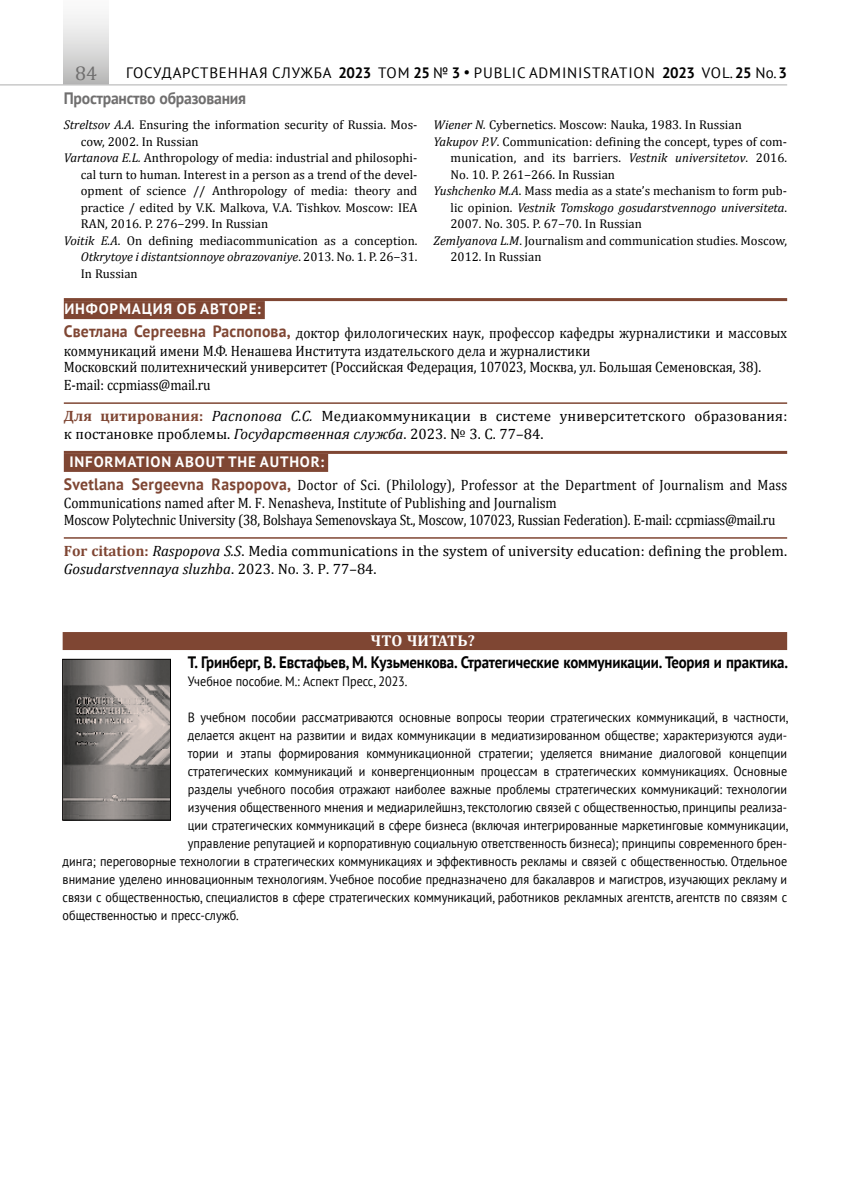
<style>
.page{position:relative;width:851px;height:1191px;background:#fff}
.page>*{position:absolute;margin:0;border:0;box-sizing:border-box;transform-origin:0 0}
.t1{font:19.95px "Cambria";color:#706f6f}
.t2{font:700 16.5px "PT Sans";letter-spacing:-.01em;color:#000;scale:.9 1}
.t3{font:700 16.5px "PT Sans";letter-spacing:-.015em;color:#706f6f;scale:.95 1}
.t4{font:700 15.75px "Cambria";letter-spacing:.015em;color:#fff}
.t5{font:15px/18px "Cambria";color:#000;scale:.9 1}
.t6{font:15px/30.8px "Cambria";letter-spacing:-.02em;color:#000;scale:.89 1}
.t7{font:15px/18px "Cambria";color:#000}
.t8{font:15px "PT Sans";letter-spacing:.055em;color:#000}
.t9{font:700 15px "PT Sans";letter-spacing:.055em;color:#fff}
.t10{font:italic 15px "Cambria";color:#000}
.t11{font:13.5px "PT Sans";color:#000;scale:.9 1}
.t12{font:12.75px "Cambria";color:#000}
.t13{font:italic 12.75px "Cambria";color:#000}
.s1{font-weight:700}
.s2{font-style:italic}
.s3{font-style:normal}
.s4{font-family:"PT Sans";font-weight:700;font-size:16.5px;color:#7f4633}
.s5{font-weight:700;color:#7f4633}
.s6{color:#7f4633}
</style>
<div class="page">
<div style="left:64px;top:0;width:44px;height:85px;background:linear-gradient(to bottom,#fff,#bbbbba)"></div>
<hr style="left:0;top:84px;width:787px;height:2px;background:#c6c6c6">
<hr style="left:64px;top:298px;width:723px;height:3px;background:#7f4633">
<div style="left:64px;top:301px;width:201px;height:18px;background:#7f4633"></div>
<hr style="left:64px;top:402px;width:723px;height:2px;background:#7f4633">
<hr style="left:64px;top:451px;width:723px;height:3px;background:#7f4633">
<div style="left:64px;top:454px;width:264px;height:18px;background:#7f4633"></div>
<hr style="left:64px;top:537px;width:723px;height:1px;background:#7f4633">
<div style="left:63px;top:632px;width:724px;height:18px;background:#7f4633"></div>
<img style="left:64px;top:661px;width:105px;height:157px">
<div style="left:62px;top:659px;width:109px;height:161px;border:1px solid #000"></div>
<h1 class="t1" style="left:75px;top:61px;width:24px">84</h1>
<p class="t3" style="left:64px;top:87px;width:193px">Пространство образования</p>
<p class="t8" style="left:126px;top:63px;width:662px">ГОСУДАРСТВЕННАЯ СЛУЖБА <span class="s1">2023</span> ТОМ <span class="s1">25</span> № <span class="s1">3</span> • PUBLIC ADMINISTRATION <span class="s1">2023</span> VOL. <span class="s1">25</span> No.<span class="s1">3</span></p>
<p class="t12" style="left:64px;top:117px;width:355px"><span class="s2">Streltsov A.A</span>. Ensuring the information security of Russia. Mos-</p>
<p class="t12" style="left:81px;top:133px;width:119px">cow, 2002. In Russian</p>
<p class="t12" style="left:64px;top:150px;width:355px"><span class="s2">Vartanova E.L.</span> Anthropology of media: industrial and philosophi-</p>
<p class="t12" style="left:81px;top:166px;width:338px">cal turn to human. Interest in a person as a trend of the devel-</p>
<p class="t12" style="left:81px;top:183px;width:338px">opment of science // Anthropology of media: theory and</p>
<p class="t12" style="left:81px;top:199px;width:338px">practice / edited by V.K. Malkova, V.A. Tishkov. Moscow: IEA</p>
<p class="t12" style="left:81px;top:216px;width:189px">RAN, 2016. P. 276−299. In Russian</p>
<p class="t12" style="left:64px;top:232px;width:355px"><span class="s2">Voitik E.A</span>. On defining mediacommunication as a conception.</p>
<p class="t13" style="left:81px;top:248px;width:338px">Otkrytoye i distantsionnoye obrazovaniye<span class="s3">. 2013. No. 1. P. 26−31.</span></p>
<p class="t12" style="left:81px;top:265px;width:58px">In Russian</p>
<p class="t12" style="left:433px;top:117px;width:310px"><span class="s2">Wiener N.</span> Cybernetics. Moscow: Nauka, 1983. In Russian</p>
<p class="t12" style="left:433px;top:133px;width:355px"><span class="s2">Yakupov P.V</span>. Communication: defining the concept, types of com-</p>
<p class="t12" style="left:450px;top:150px;width:338px">munication, and its barriers. <span class="s2">Vestnik universitetov</span>. 2016.</p>
<p class="t12" style="left:450px;top:166px;width:166px">No. 10. P. 261−266. In Russian</p>
<p class="t12" style="left:433px;top:183px;width:355px"><span class="s2">Yushchenko M.A</span>. Mass media as a state’s mechanism to form pub-</p>
<p class="t13" style="left:450px;top:198px;width:338px"><span class="s3">lic opinion.</span> Vestnik Tomskogo gosudarstvennogo universiteta<span class="s3">.</span></p>
<p class="t12" style="left:450px;top:216px;width:193px">2007. No. 305. P. 67−70. In Russian</p>
<p class="t12" style="left:433px;top:232px;width:355px"><span class="s2">Zemlyanova L.M</span>. Journalism and communication studies. Moscow,</p>
<p class="t12" style="left:450px;top:249px;width:92px">2012. In Russian</p>
<p class="t9" style="left:64px;top:298px;width:198px">ИНФОРМАЦИЯ ОБ АВТОРЕ:</p>
<p class="t5" style="left:64px;top:323px;width:805px"><span class="s4">Светлана Сергеевна Распопова,</span> доктор филологических наук, профессор кафедры журналистики и массовых коммуникаций имени М.Ф. Ненашева Института издательского дела и журналистики</p>
<p class="t5" style="left:64px;top:358px;width:776px">Московский политехнический университет (Российская Федерация, 107023, Москва, ул. Большая Семеновская, 38).<br>E-mail: ccpmiass@mail.ru</p>
<p class="t7" style="left:64px;top:407px;width:725px"><span class="s5">Для цитирования:</span> <span class="s2">Распопова С.С.</span> Медиакоммуникации в системе университетского образования: к постановке проблемы. <span class="s2">Государственная служба</span>. 2023. № 3. С. 77–84.</p>
<p class="t9" style="left:64px;top:451px;width:261px"><span class="s6">I</span>INFORMATION ABOUT THE AUTHOR:</p>
<p class="t5" style="left:64px;top:476px;width:805px"><span class="s4">Svetlana Sergeevna Raspopova,</span> Doctor of Sci. (Philology), Professor at the Department of Journalism and Mass<br>Communications named after M. F. Nenasheva, Institute of Publishing and Journalism</p>
<p class="t6" style="left:64px;top:504px;width:814px">Moscow Polytechnic University (38, Bolshaya Semenovskaya St., Moscow, 107023, Russian Federation). E-mail: ccpmiass@mail.ru<br><span class="s5">For citation:</span> <span class="s2">Raspopova S.S</span>. Media communications in the system of university education: defining the problem.</p>
<p class="t10" style="left:64px;top:558px;width:314px">Gosudarstvennaya sluzhba<span class="s3">. 2023. No. 3. P. 77–84.</span></p>
<p class="t4" style="left:370px;top:630px;width:106px">ЧТО ЧИТАТЬ?</p>
<p class="t2" style="left:188px;top:651px;width:668px">Т. Гринберг, В. Евстафьев, М. Кузьменкова. Стратегические коммуникации. Теория и практика.</p>
<p class="t11" style="left:188px;top:673px;width:245px">Учебное пособие. М.: Аспект Пресс, 2023.</p>
<p class="t11" style="left:188px;top:709px;width:668px">В учебном пособии рассматриваются основные вопросы теории стратегических коммуникаций, в частности,</p>
<p class="t11" style="left:188px;top:727px;width:665px">делается акцент на развитии и видах коммуникации в медиатизированном обществе; характеризуются ауди-</p>
<p class="t11" style="left:188px;top:745px;width:667px">тории и этапы формирования коммуникационной стратегии; уделяется внимание диалоговой концепции</p>
<p class="t11" style="left:188px;top:763px;width:667px">стратегических коммуникаций и конвергенционным процессам в стратегических коммуникациях. Основные</p>
<p class="t11" style="left:188px;top:781px;width:667px">разделы учебного пособия отражают наиболее важные проблемы стратегических коммуникаций: технологии</p>
<p class="t11" style="left:188px;top:799px;width:667px">изучения общественного мнения и медиарилейшнз, текстологию связей с общественностью, принципы реализа-</p>
<p class="t11" style="left:188px;top:817px;width:668px">ции стратегических коммуникаций в сфере бизнеса (включая интегрированные маркетинговые коммуникации,</p>
<p class="t11" style="left:188px;top:835px;width:667px">управление репутацией и корпоративную социальную ответственность бизнеса); принципы современного брен-</p>
<p class="t11" style="left:63px;top:853px;width:806px">динга; переговорные технологии в стратегических коммуникациях и эффективность рекламы и связей с общественностью. Отдельное</p>
<p class="t11" style="left:63px;top:871px;width:806px">внимание уделено инновационным технологиям. Учебное пособие предназначено для бакалавров и магистров, изучающих рекламу и</p>
<p class="t11" style="left:63px;top:889px;width:806px">связи с общественностью, специалистов в сфере стратегических коммуникаций, работников рекламных агентств, агентств по связям с</p>
<p class="t11" style="left:63px;top:907px;width:197px">общественностью и пресс-служб.</p>
</div>
